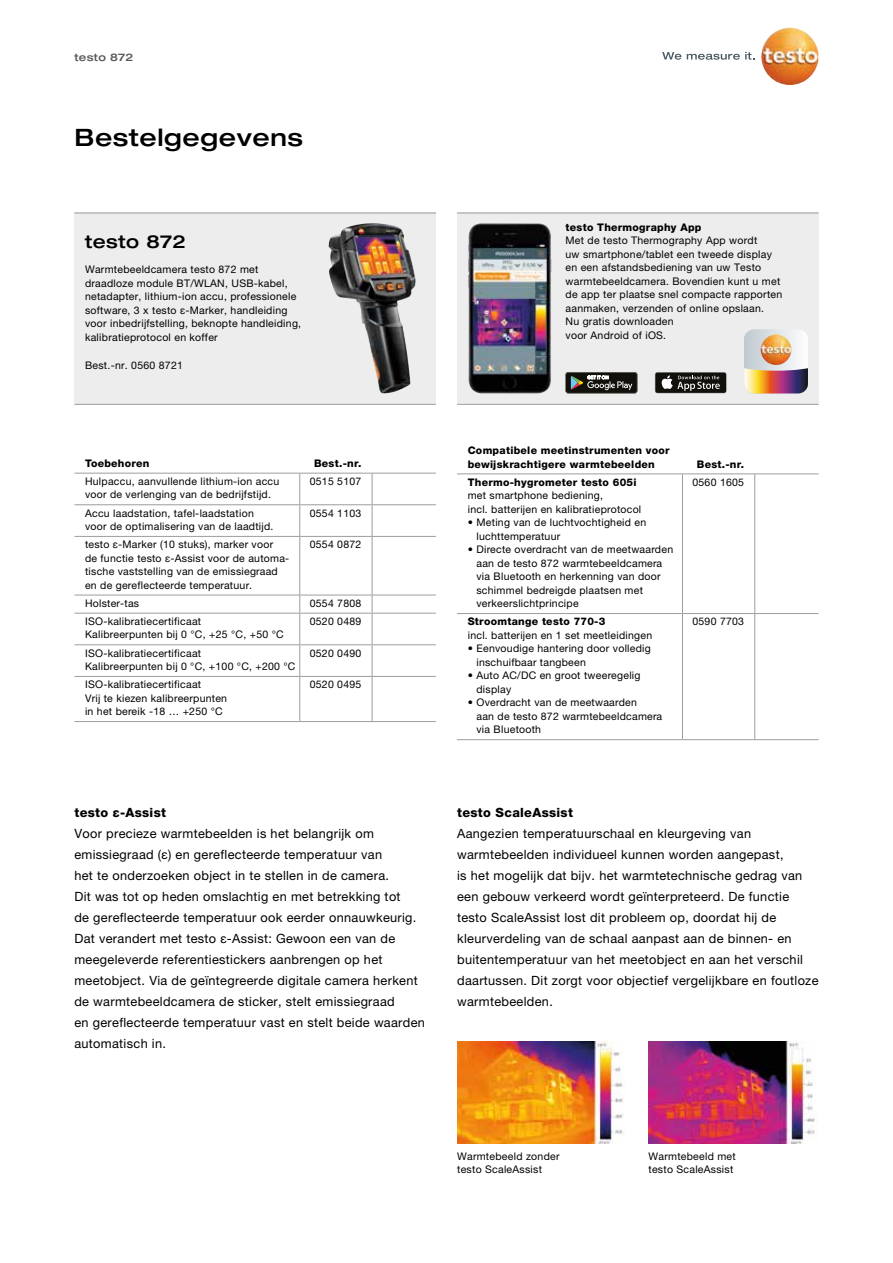
<style>
.page{position:relative;width:893px;height:1263px;background:#fff}
.page>*{position:absolute;margin:0;border:0;box-sizing:border-box;transform-origin:0 0}
.t1{font:500 expanded 24px "Helvetica Neue LTW1 G";letter-spacing:.025em;color:#000}
.t2{font:500 expanded 18px "Helvetica Neue LTW1 G";letter-spacing:.025em;color:#000}
.t3{font:12.75px/21px "Helvetica Neue LTW1 G";letter-spacing:.025em;color:#000}
.t4{font:800 12.75px "Helvetica Neue LTW1 G";letter-spacing:.025em;color:#000}
.t5{font:10.5px/13.5px "Helvetica Neue LTW1 G";letter-spacing:.025em;color:#000}
.t6{font:800 10.5px/13.5px "Helvetica Neue LTW1 G";letter-spacing:.025em;color:#000}
.t7{font:500 expanded 10.5px "Helvetica Neue LTW1 G";letter-spacing:.025em;color:#575756}
</style>
<div class="page">
<div style="left:74px;top:213px;width:362px;height:191px;background:#ededed"></div>
<hr style="left:74px;top:213px;width:362px;height:1px;background:#9d9d9c">
<hr style="left:74px;top:404px;width:362px;height:1px;background:#9d9d9c">
<div style="left:457px;top:213px;width:362px;height:191px;background:#ededed"></div>
<hr style="left:457px;top:213px;width:362px;height:1px;background:#9d9d9c">
<hr style="left:457px;top:404px;width:362px;height:1px;background:#9d9d9c">
<img style="left:468px;top:223px;width:84px;height:170px">
<img style="left:329px;top:224px;width:87px;height:170px">
<img style="left:457px;top:1042px;width:166px;height:102px">
<img style="left:648px;top:1042px;width:167px;height:102px">
<img style="left:761px;top:28px;width:58px;height:57px;border-radius:28px">
<svg style="left:662px;top:52px;width:19px;height:8px"></svg>
<svg style="left:687px;top:52px;width:68px;height:8px"></svg>
<svg style="left:566px;top:372px;width:71px;height:21px"></svg>
<div style="left:655px;top:372px;width:72px;height:21px;background:#464541;border-radius:3px"></div>
<div style="left:655px;top:373px;width:71px;height:20px;background:#12100b;border-radius:2px"></div>
<svg style="left:661px;top:375px;width:59px;height:16px"></svg>
<svg style="left:744px;top:330px;width:64px;height:63px"></svg>
<img style="left:761px;top:334px;width:30px;height:31px;border-radius:15px">
<hr style="left:74px;top:473px;width:226px;height:1px;background:#9d9d9c">
<hr style="left:300px;top:473px;width:72px;height:1px;background:#9d9d9c">
<hr style="left:299px;top:473px;width:1px;height:31px;background:#9d9d9c">
<hr style="left:372px;top:473px;width:64px;height:1px;background:#9d9d9c">
<hr style="left:372px;top:473px;width:1px;height:31px;background:#9d9d9c">
<hr style="left:74px;top:504px;width:226px;height:1px;background:#9d9d9c">
<hr style="left:300px;top:504px;width:72px;height:1px;background:#9d9d9c">
<hr style="left:299px;top:505px;width:1px;height:31px;background:#9d9d9c">
<hr style="left:372px;top:504px;width:64px;height:1px;background:#9d9d9c">
<hr style="left:372px;top:505px;width:1px;height:31px;background:#9d9d9c">
<hr style="left:74px;top:536px;width:226px;height:1px;background:#9d9d9c">
<hr style="left:300px;top:536px;width:72px;height:1px;background:#9d9d9c">
<hr style="left:299px;top:537px;width:1px;height:58px;background:#9d9d9c">
<hr style="left:372px;top:536px;width:64px;height:1px;background:#9d9d9c">
<hr style="left:372px;top:537px;width:1px;height:58px;background:#9d9d9c">
<hr style="left:74px;top:595px;width:226px;height:1px;background:#9d9d9c">
<hr style="left:300px;top:595px;width:72px;height:1px;background:#9d9d9c">
<svg style="left:299px;top:595px;width:1px;height:18px"></svg>
<hr style="left:372px;top:595px;width:64px;height:1px;background:#9d9d9c">
<svg style="left:372px;top:595px;width:1px;height:18px"></svg>
<hr style="left:74px;top:613px;width:226px;height:1px;background:#9d9d9c">
<hr style="left:300px;top:613px;width:72px;height:1px;background:#9d9d9c">
<hr style="left:299px;top:613px;width:1px;height:31px;background:#9d9d9c">
<hr style="left:372px;top:613px;width:64px;height:1px;background:#9d9d9c">
<hr style="left:372px;top:613px;width:1px;height:31px;background:#9d9d9c">
<hr style="left:74px;top:644px;width:226px;height:1px;background:#9d9d9c">
<hr style="left:300px;top:644px;width:72px;height:1px;background:#9d9d9c">
<hr style="left:299px;top:645px;width:1px;height:31px;background:#9d9d9c">
<hr style="left:372px;top:644px;width:64px;height:1px;background:#9d9d9c">
<hr style="left:372px;top:645px;width:1px;height:31px;background:#9d9d9c">
<hr style="left:74px;top:676px;width:226px;height:1px;background:#9d9d9c">
<hr style="left:300px;top:676px;width:72px;height:1px;background:#9d9d9c">
<hr style="left:299px;top:677px;width:1px;height:44px;background:#9d9d9c">
<hr style="left:372px;top:676px;width:64px;height:1px;background:#9d9d9c">
<hr style="left:372px;top:677px;width:1px;height:44px;background:#9d9d9c">
<hr style="left:74px;top:721px;width:226px;height:1px;background:#9d9d9c">
<hr style="left:300px;top:721px;width:72px;height:1px;background:#9d9d9c">
<hr style="left:372px;top:721px;width:64px;height:1px;background:#9d9d9c">
<hr style="left:457px;top:473px;width:225px;height:1px;background:#9d9d9c">
<hr style="left:682px;top:473px;width:73px;height:1px;background:#9d9d9c">
<hr style="left:682px;top:474px;width:1px;height:139px;background:#9d9d9c">
<hr style="left:755px;top:473px;width:64px;height:1px;background:#9d9d9c">
<hr style="left:754px;top:474px;width:1px;height:139px;background:#9d9d9c">
<hr style="left:457px;top:613px;width:225px;height:1px;background:#9d9d9c">
<hr style="left:682px;top:613px;width:73px;height:1px;background:#9d9d9c">
<hr style="left:682px;top:614px;width:1px;height:125px;background:#9d9d9c">
<hr style="left:755px;top:613px;width:64px;height:1px;background:#9d9d9c">
<hr style="left:754px;top:614px;width:1px;height:125px;background:#9d9d9c">
<hr style="left:457px;top:739px;width:225px;height:1px;background:#9d9d9c">
<hr style="left:682px;top:739px;width:73px;height:1px;background:#9d9d9c">
<hr style="left:755px;top:739px;width:64px;height:1px;background:#9d9d9c">
<p class="t7" style="left:74px;top:51px;width:60px">testo 872</p>
<h1 class="t1" style="left:74px;top:122px;width:230px">Bestelgegevens</h1>
<h2 class="t2" style="left:85px;top:230px;width:102px">testo 872</h2>
<p class="t5" style="left:85px;top:263px;width:218px">Warmtebeeldcamera testo 872 met draadloze module BT/WLAN, USB-kabel, netadapter, lithium-ion accu, professionele software, 3 x testo ε-Marker, handleiding voor inbedrijfstelling, beknopte handleiding, kalibratieprotocol en koffer</p>
<p class="t5" style="left:85px;top:358px;width:99px">Best.-nr. 0560 8721</p>
<p class="t6" style="left:85px;top:456px;width:66px">Toebehoren</p>
<p class="t6" style="left:314px;top:456px;width:49px">Best.-nr.</p>
<p class="t5" style="left:85px;top:474px;width:196px">Hulpaccu, aanvullende lithium-ion accu voor de verlenging van de bedrijfstijd.</p>
<p class="t5" style="left:310px;top:474px;width:53px">0515 5107</p>
<p class="t5" style="left:85px;top:506px;width:190px">Accu laadstation, tafel-laadstation voor de optimalisering van de laadtijd.</p>
<p class="t5" style="left:310px;top:506px;width:53px">0554 1103</p>
<p class="t5" style="left:85px;top:538px;width:206px">testo ε-Marker (10 stuks), marker voor<br>de functie testo ε-Assist voor de automa&shy;tische vaststelling van de emissiegraad en de gereflecteerde temperatuur.</p>
<p class="t5" style="left:310px;top:538px;width:53px">0554 0872</p>
<p class="t5" style="left:85px;top:596px;width:56px">Holster-tas</p>
<p class="t5" style="left:310px;top:596px;width:53px">0554 7808</p>
<p class="t5" style="left:85px;top:614px;width:200px">ISO-kalibratiecertificaat<br>Kalibreerpunten bij 0 °C, +25 °C, +50 °C</p>
<p class="t5" style="left:310px;top:614px;width:53px">0520 0489</p>
<p class="t5" style="left:85px;top:646px;width:212px">ISO-kalibratiecertificaat<br>Kalibreerpunten bij 0 °C, +100 °C, +200 °C</p>
<p class="t5" style="left:310px;top:646px;width:53px">0520 0490</p>
<p class="t5" style="left:85px;top:678px;width:144px">ISO-kalibratiecertificaat<br>Vrij te kiezen kalibreerpunten in het bereik -18 … +250 °C</p>
<p class="t5" style="left:310px;top:678px;width:53px">0520 0495</p>
<p class="t4" style="left:74px;top:805px;width:93px">testo ε-Assist</p>
<p class="t3" style="left:74px;top:823px;width:352px">Voor precieze warmtebeelden is het belangrijk om emissiegraad (ε) en gereflecteerde temperatuur van<br>het te onderzoeken object in te stellen in de camera.<br>Dit was tot op heden omslachtig en met betrekking tot<br>de gereflecteerde temperatuur ook eerder onnauwkeurig.<br>Dat verandert met testo ε-Assist: Gewoon een van de meegeleverde referentiestickers aanbrengen op het meetobject. Via de geïntegreerde digitale camera herkent de warmtebeeldcamera de sticker, stelt emissiegraad<br>en gereflecteerde temperatuur vast en stelt beide waarden automatisch in.</p>
<p class="t6" style="left:566px;top:220px;width:138px">testo Thermography App</p>
<p class="t5" style="left:566px;top:234px;width:218px">Met de testo Thermography App wordt<br>uw smartphone/tablet een tweede display en een afstandsbediening van uw Testo warmtebeeldcamera. Bovendien kunt u met de app ter plaatse snel compacte rapporten aanmaken, verzenden of online opslaan.<br>Nu gratis downloaden<br>voor Android of iOS.</p>
<p class="t6" style="left:468px;top:444px;width:203px">Compatibele meetinstrumenten voor bewijskrachtigere warmtebeelden</p>
<p class="t6" style="left:468px;top:475px;width:170px">Thermo-hygrometer testo 605i</p>
<p class="t5" style="left:468px;top:489px;width:175px">met smartphone bediening,<br>incl. batterijen en kalibratieprotocol</p>
<p class="t5" style="left:476px;top:516px;width:171px;text-indent:-9px">• Meting van de luchtvochtigheid en luchttemperatuur</p>
<p class="t5" style="left:476px;top:543px;width:198px;text-indent:-9px">• Directe overdracht van de meetwaarden aan de testo 872 warmtebeeldcamera via Bluetooth en herkenning van door schimmel bedreigde plaatsen met verkeerslichtprincipe</p>
<p class="t6" style="left:468px;top:615px;width:139px">Stroomtange testo 770-3</p>
<p class="t5" style="left:468px;top:628px;width:186px">incl. batterijen en 1 set meetleidingen</p>
<p class="t5" style="left:476px;top:642px;width:176px;text-indent:-9px">• Eenvoudige hantering door volledig inschuifbaar tangbeen</p>
<p class="t5" style="left:476px;top:669px;width:166px;text-indent:-9px">• Auto AC/DC en groot tweeregelig display</p>
<p class="t5" style="left:476px;top:696px;width:187px;text-indent:-9px">• Overdracht van de meetwaarden<br>aan de testo 872 warmtebeeldcamera via Bluetooth</p>
<p class="t6" style="left:697px;top:457px;width:49px">Best.-nr.</p>
<p class="t5" style="left:692px;top:475px;width:53px">0560 1605</p>
<p class="t5" style="left:692px;top:615px;width:53px">0590 7703</p>
<p class="t4" style="left:457px;top:805px;width:117px">testo ScaleAssist</p>
<p class="t3" style="left:457px;top:823px;width:363px">Aangezien temperatuurschaal en kleurgeving van warmtebeelden individueel kunnen worden aangepast,<br>is het mogelijk dat bijv. het warmtetechnische gedrag van een gebouw verkeerd wordt geïnterpreteerd. De functie testo ScaleAssist lost dit probleem op, doordat hij de kleurverdeling van de schaal aanpast aan de binnen- en buitentemperatuur van het meetobject en aan het verschil daartussen. Dit zorgt voor objectief vergelijkbare en foutloze warmtebeelden.</p>
<p class="t5" style="left:457px;top:1149px;width:104px">Warmtebeeld zonder testo ScaleAssist</p>
<p class="t5" style="left:648px;top:1149px;width:89px">Warmtebeeld met testo ScaleAssist</p>
</div>
